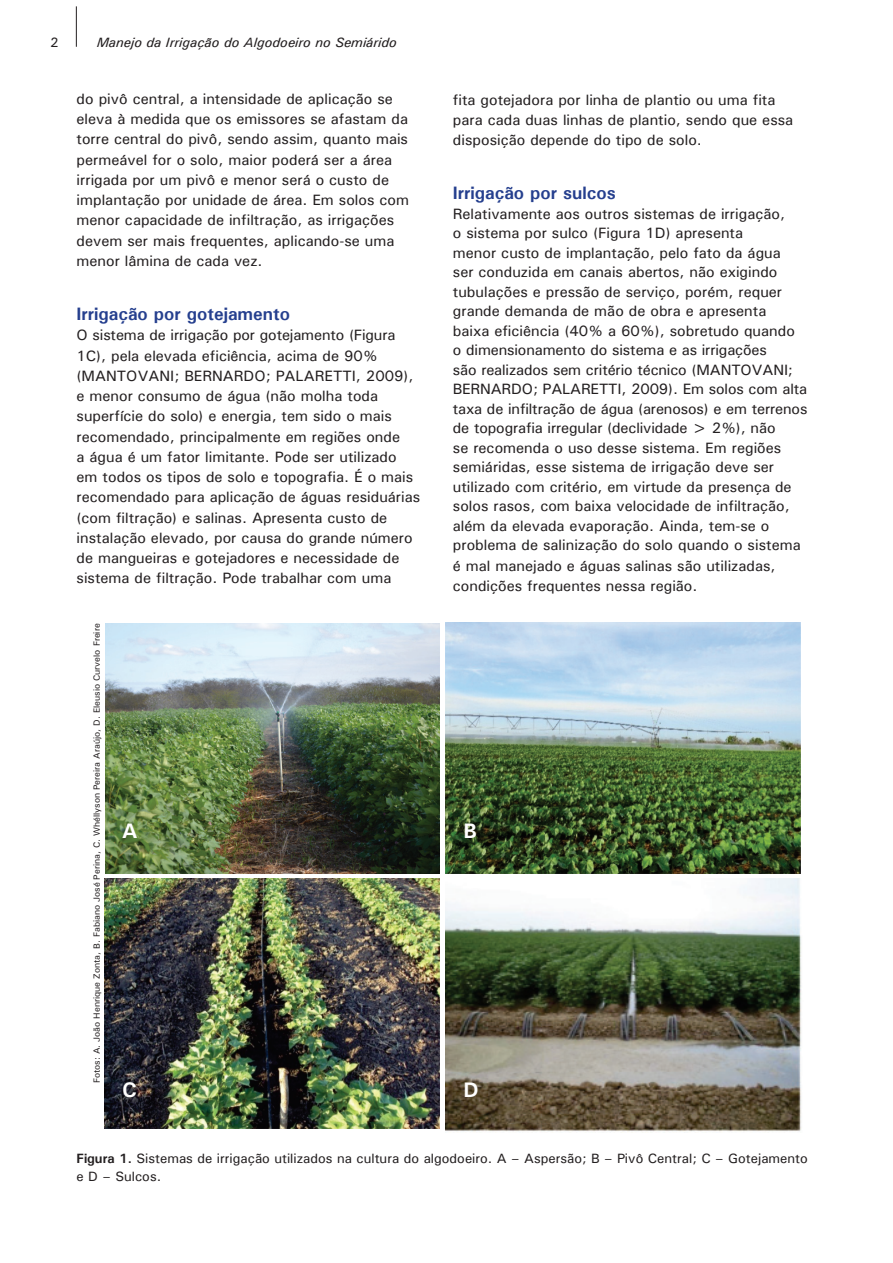
<style>
.page{position:relative;width:893px;height:1263px;background:#fff}
.page>*{position:absolute;margin:0;border:0;box-sizing:border-box;transform-origin:0 0}
.t1{font:700 21px "Univers";color:#fff}
.t2{font:700 18px "Univers";color:#253f8e}
.t3{font:500 15px/20.2px "Univers";color:#231f20}
.t4{font:500 13.5px/18px "Univers";color:#231f20}
.t5{font:italic 500 13.5px "Univers";color:#231f20}
.t6{font:500 9px "Univers";color:#231f20}
.s1{font-weight:700}
</style>
<div class="page">
<hr style="left:76px;top:6px;width:1px;height:41px;background:#231f20">
<img style="left:445px;top:623px;width:355px;height:250px">
<img style="left:104px;top:878px;width:335px;height:250px">
<img style="left:445px;top:878px;width:357px;height:254px">
<img style="left:105px;top:623px;width:334px;height:250px">
<p class="t4" style="left:50px;top:33px;width:10px">2</p>
<p class="t5" style="left:97px;top:33px;width:302px">Manejo da Irrigação do Algodoeiro no Semiárido</p>
<p class="t3" style="left:77px;top:88px;width:334px">do pivô central, a intensidade de aplicação se eleva à medida que os emissores se afastam da torre central do pivô, sendo assim, quanto mais permeável for o solo, maior poderá ser a área irrigada por um pivô e menor será o custo de implantação por unidade de área. Em solos com menor capacidade de infiltração, as irrigações devem ser mais frequentes, aplicando-se uma menor lâmina de cada vez.</p>
<p class="t2" style="left:77px;top:303px;width:215px">Irrigação por gotejamento</p>
<p class="t3" style="left:77px;top:325px;width:345px">O sistema de irrigação por gotejamento (Figura 1C), pela elevada eficiência, acima de 90% (MANTOVANI; BERNARDO; PALARETTI, 2009), e menor consumo de água (não molha toda superfície do solo) e energia, tem sido o mais recomendado, principalmente em regiões onde<br>a água é um fator limitante. Pode ser utilizado em todos os tipos de solo e topografia. É o mais recomendado para aplicação de águas residuárias (com filtração) e salinas. Apresenta custo de instalação elevado, por causa do grande número de mangueiras e gotejadores e necessidade de sistema de filtração. Pode trabalhar com uma</p>
<p class="t3" style="left:453px;top:90px;width:342px;line-height:19.8px">fita gotejadora por linha de plantio ou uma fita para cada duas linhas de plantio, sendo que essa disposição depende do tipo de solo.</p>
<p class="t2" style="left:453px;top:182px;width:164px">Irrigação por sulcos</p>
<p class="t3" style="left:453px;top:203px;width:356px;line-height:19.6px">Relativamente aos outros sistemas de irrigação,<br>o sistema por sulco (Figura 1D) apresenta<br>menor custo de implantação, pelo fato da água<br>ser conduzida em canais abertos, não exigindo tubulações e pressão de serviço, porém, requer grande demanda de mão de obra e apresenta<br>baixa eficiência (40% a 60%), sobretudo quando<br>o dimensionamento do sistema e as irrigações<br>são realizados sem critério técnico (MANTOVANI; BERNARDO; PALARETTI, 2009). Em solos com alta taxa de infiltração de água (arenosos) e em terrenos de topografia irregular (declividade &gt; 2%), não<br>se recomenda o uso desse sistema. Em regiões semiáridas, esse sistema de irrigação deve ser utilizado com critério, em virtude da presença de solos rasos, com baixa velocidade de infiltração, além da elevada evaporação. Ainda, tem-se o problema de salinização do solo quando o sistema é mal manejado e águas salinas são utilizadas, condições frequentes nessa região.</p>
<p class="t6" style="left:91px;top:1083px;width:461px;rotate:-90deg">Fotos: A. João Henrique Zonta, B. Fabiano José Perina, C. Whéllyson Pereira Araújo, D. Eleusio Curvelo Freire</p>
<h1 class="t1" style="left:122px;top:818px;width:17px">A</h1>
<h1 class="t1" style="left:463px;top:818px;width:15px">B</h1>
<h1 class="t1" style="left:122px;top:1076px;width:16px">C</h1>
<h1 class="t1" style="left:463px;top:1076px;width:17px">D</h1>
<p class="t4" style="left:77px;top:1149px;width:733px"><span class="s1">Figura 1.</span> Sistemas de irrigação utilizados na cultura do algodoeiro. A – Aspersão; B – Pivô Central; C – Gotejamento e D – Sulcos.</p>
</div>
